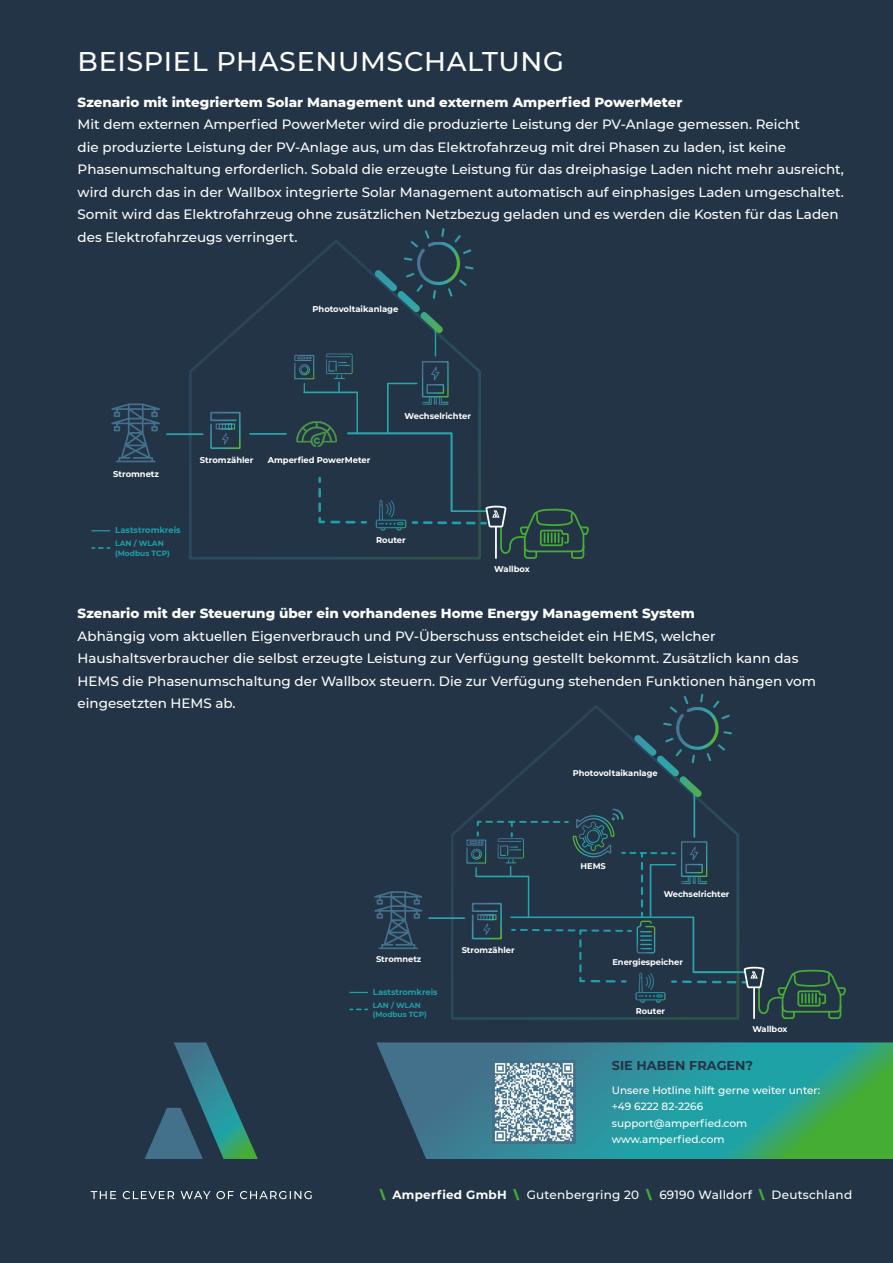
<style>
.page{position:relative;width:893px;height:1263px;background:#233447}
.page>*{position:absolute;margin:0;border:0;box-sizing:border-box;transform-origin:0 0}
.t1{font:500 27px "Montserrat";letter-spacing:.025em;color:#fff}
.t2{font:500 13.5px/22.5px "Montserrat";color:#fff}
.t3{font:800 13.5px "Montserrat";color:#fff}
.t4{font:700 12.9px "Montserrat";color:#233447}
.t5{font:500 12px "Montserrat";letter-spacing:.02em;color:#fff}
.t6{font:500 10.5px/16.5px "Montserrat";color:#fff}
.t7{font:700 8.55px "Montserrat";color:#fff}
.t8{font:700 8.55px "Montserrat";color:#1da0a6}
.t9{font:700 8.4px "Montserrat";color:#fff}
.t10{font:700 8.4px "Montserrat";color:#1da0a6}
.t11{font:700 7.65px/9.1px "Montserrat";color:#1da0a6}
.t12{font:700 7.5px/9px "Montserrat";color:#1da0a6}
.s1{font-weight:900;color:#45ac34}
.s2{font-weight:700}
</style>
<div class="page">
<svg style="left:376px;top:1042px;width:517px;height:117px;background:#318e86"></svg>
<svg style="left:145px;top:1042px;width:113px;height:117px"></svg>
<svg style="left:91px;top:1191px;width:221px;height:8px"></svg>
<svg style="left:189px;top:240px;width:292px;height:320px"></svg>
<hr style="left:250px;top:433px;width:36px;height:2px;background:#2ba5ac">
<hr style="left:451px;top:433px;width:2px;height:78px;background:#2ba5ac">
<svg style="left:318px;top:478px;width:3px;height:4px"></svg>
<hr style="left:167px;top:433px;width:36px;height:2px;background:#2ba5ac">
<hr style="left:348px;top:432px;width:103px;height:2px;background:#2ba5ac">
<hr style="left:387px;top:384px;width:2px;height:48px;background:#2ba5ac">
<svg style="left:362px;top:521px;width:4px;height:3px"></svg>
<svg style="left:318px;top:489px;width:36px;height:34px"></svg>
<svg style="left:388px;top:383px;width:29px;height:1px"></svg>
<svg style="left:413px;top:505px;width:176px;height:55px"></svg>
<hr style="left:495px;top:527px;width:2px;height:31px;background:#fff">
<svg style="left:92px;top:530px;width:18px;height:1px"></svg>
<svg style="left:92px;top:547px;width:18px;height:2px"></svg>
<img style="left:296px;top:421px;width:40px;height:26px">
<hr style="left:356px;top:392px;width:2px;height:40px;background:#2ba5ac">
<svg style="left:294px;top:354px;width:21px;height:37px"></svg>
<svg style="left:326px;top:353px;width:27px;height:38px"></svg>
<hr style="left:304px;top:391px;width:53px;height:2px;background:#2ba5ac">
<svg style="left:374px;top:228px;width:100px;height:128px"></svg>
<svg style="left:209px;top:411px;width:32px;height:39px"></svg>
<svg style="left:422px;top:397px;width:26px;height:8px"></svg>
<svg style="left:431px;top:366px;width:9px;height:14px"></svg>
<img style="left:370px;top:493px;width:42px;height:44px">
<svg style="left:111px;top:403px;width:49px;height:59px"></svg>
<svg style="left:451px;top:705px;width:259px;height:315px"></svg>
<svg style="left:350px;top:992px;width:18px;height:1px"></svg>
<svg style="left:350px;top:1008px;width:17px;height:2px"></svg>
<hr style="left:429px;top:917px;width:35px;height:2px;background:#2ba5ac">
<hr style="left:693px;top:793px;width:2px;height:44px;background:#2ba5ac">
<svg style="left:634px;top:694px;width:98px;height:103px"></svg>
<svg style="left:466px;top:808px;width:380px;height:212px"></svg>
<img style="left:629px;top:966px;width:42px;height:43px">
<svg style="left:374px;top:891px;width:48px;height:58px"></svg>
<img style="left:493px;top:1061px;width:82px;height:82px">
<h1 class="t1" style="left:78px;top:42px;width:488px">BEISPIEL PHASENUMSCHALTUNG</h1>
<p class="t3" style="left:78px;top:92px;width:606px">Szenario mit integriertem Solar Management und externem Amperfied PowerMeter</p>
<p class="t2" style="left:78px;top:112px;width:768px">Mit dem externen Amperfied PowerMeter wird die produzierte Leistung der PV-Anlage gemessen. Reicht<br>die produzierte Leistung der PV-Anlage aus, um das Elektrofahrzeug mit drei Phasen zu laden, ist keine Phasenumschaltung erforderlich. Sobald die erzeugte Leistung für das dreiphasige Laden nicht mehr ausreicht, wird durch das in der Wallbox integrierte Solar Management automatisch auf einphasiges Laden umgeschaltet.<br>Somit wird das Elektrofahrzeug ohne zusätzlichen Netzbezug geladen und es werden die Kosten für das Laden des Elektrofahrzeugs verringert.</p>
<p class="t7" style="left:312px;top:303px;width:87px">Photovoltaikanlage</p>
<p class="t7" style="left:113px;top:469px;width:47px">Stromnetz</p>
<p class="t8" style="left:115px;top:524px;width:67px">Laststromkreis</p>
<p class="t11" style="left:115px;top:539px;width:56px">LAN / WLAN (Modbus TCP)</p>
<p class="t7" style="left:200px;top:454px;width:55px">Stromzähler</p>
<p class="t7" style="left:268px;top:454px;width:104px">Amperfied PowerMeter</p>
<p class="t7" style="left:404px;top:411px;width:68px">Wechselrichter</p>
<p class="t7" style="left:376px;top:534px;width:31px">Router</p>
<p class="t7" style="left:494px;top:564px;width:37px">Wallbox</p>
<p class="t3" style="left:78px;top:603px;width:619px">Szenario mit der Steuerung über ein vorhandenes Home Energy Management System</p>
<p class="t2" style="left:78px;top:624px;width:740px">Abhängig vom aktuellen Eigenverbrauch und PV-Überschuss entscheidet ein HEMS, welcher Haushaltsverbraucher die selbst erzeugte Leistung zur Verfügung gestellt bekommt. Zusätzlich kann das HEMS die Phasenumschaltung der Wallbox steuern. Die zur Verfügung stehenden Funktionen hängen vom eingesetzten HEMS ab.</p>
<p class="t9" style="left:573px;top:767px;width:86px">Photovoltaikanlage</p>
<p class="t9" style="left:376px;top:954px;width:47px">Stromnetz</p>
<p class="t10" style="left:373px;top:986px;width:66px">Laststromkreis</p>
<p class="t12" style="left:373px;top:1000px;width:56px">LAN / WLAN (Modbus TCP)</p>
<p class="t9" style="left:462px;top:944px;width:54px">Stromzähler</p>
<p class="t9" style="left:580px;top:861px;width:27px">HEMS</p>
<p class="t9" style="left:664px;top:888px;width:67px">Wechselrichter</p>
<p class="t9" style="left:612px;top:956px;width:72px">Energiespeicher</p>
<p class="t9" style="left:636px;top:1005px;width:31px">Router</p>
<p class="t9" style="left:752px;top:1024px;width:37px">Wallbox</p>
<p class="t4" style="left:612px;top:1056px;width:143px">SIE HABEN FRAGEN?</p>
<p class="t6" style="left:612px;top:1081px;width:210px">Unsere Hotline hilft gerne weiter unter: +49 6222 82-2266 support@amperfied.com www.amperfied.com</p>
<p class="t5" style="left:380px;top:1186px;width:474px"><span class="s1">\</span> <span class="s2">Amperfied GmbH</span> <span class="s1">\</span> Gutenbergring 20 <span class="s1">\</span> 69190 Walldorf <span class="s1">\</span> Deutschland</p>
</div>
